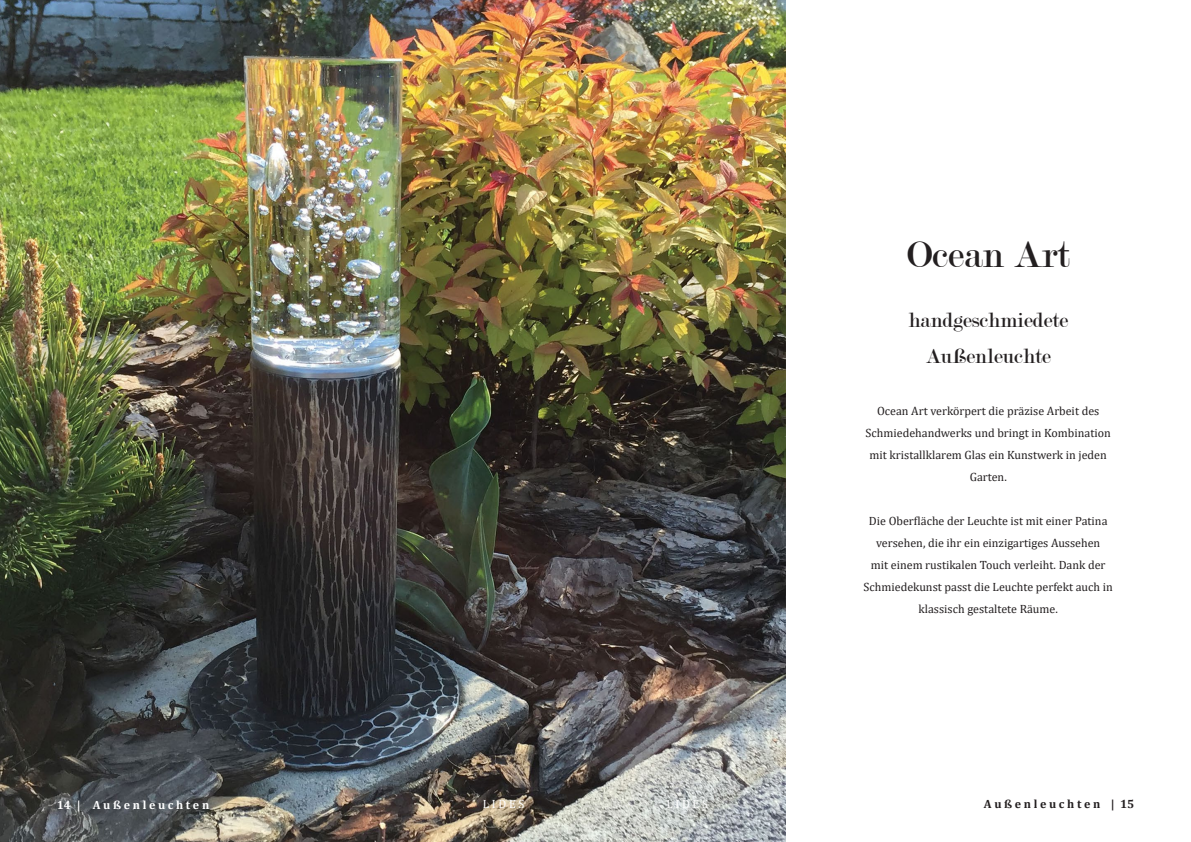
<style>
.page{position:relative;width:1191px;height:842px;background:#fff}
.page>*{position:absolute;margin:0;border:0;box-sizing:border-box;transform-origin:0 0}
.t1{font:40px "Modern";color:#231f20}
.t2{font:22px "Modern";color:#231f20}
.t3{font:12px/22px "Cambria";color:#231f20;text-align:center}
.t4{font:700 12px "Cambria";color:#fff}
.t5{font:700 12px "Cambria";color:#231f20}
.t6{font:12px "Cambria";color:#fff}
</style>
<div class="page">
<img style="left:0;top:0;width:785px;height:842px">
<p class="t1" style="left:907px;top:234px;width:164px">Ocean Art</p>
<p class="t2" style="left:908px;top:309px;width:161px">handgeschmiedete</p>
<p class="t2" style="left:925px;top:345px;width:127px">Außenleuchte</p>
<p class="t3" style="left:865px;top:400px;width:247px">Ocean Art verkörpert die präzise Arbeit des Schmiedehandwerks und bringt in Kombination mit kristallklarem Glas ein Kunstwerk in jeden Garten.</p>
<p class="t3" style="left:863px;top:510px;width:251px">Die Oberfläche der Leuchte ist mit einer Patina versehen, die ihr ein einzigartiges Aussehen<br>mit einem rustikalen Touch verleiht. Dank der Schmiedekunst passt die Leuchte perfekt auch in klassisch gestaltete Räume.</p>
<p class="t4" style="left:57px;top:796px;width:154px">14 | A u ß e n l e u c h t e n</p>
<p class="t5" style="left:984px;top:796px;width:152px">A u ß e n l e u c h t e n | 15</p>
<p class="t6" style="left:483px;top:797px;width:43px">L I D E S</p>
<p class="t6" style="left:666px;top:797px;width:43px">L I D E S</p>
</div>
